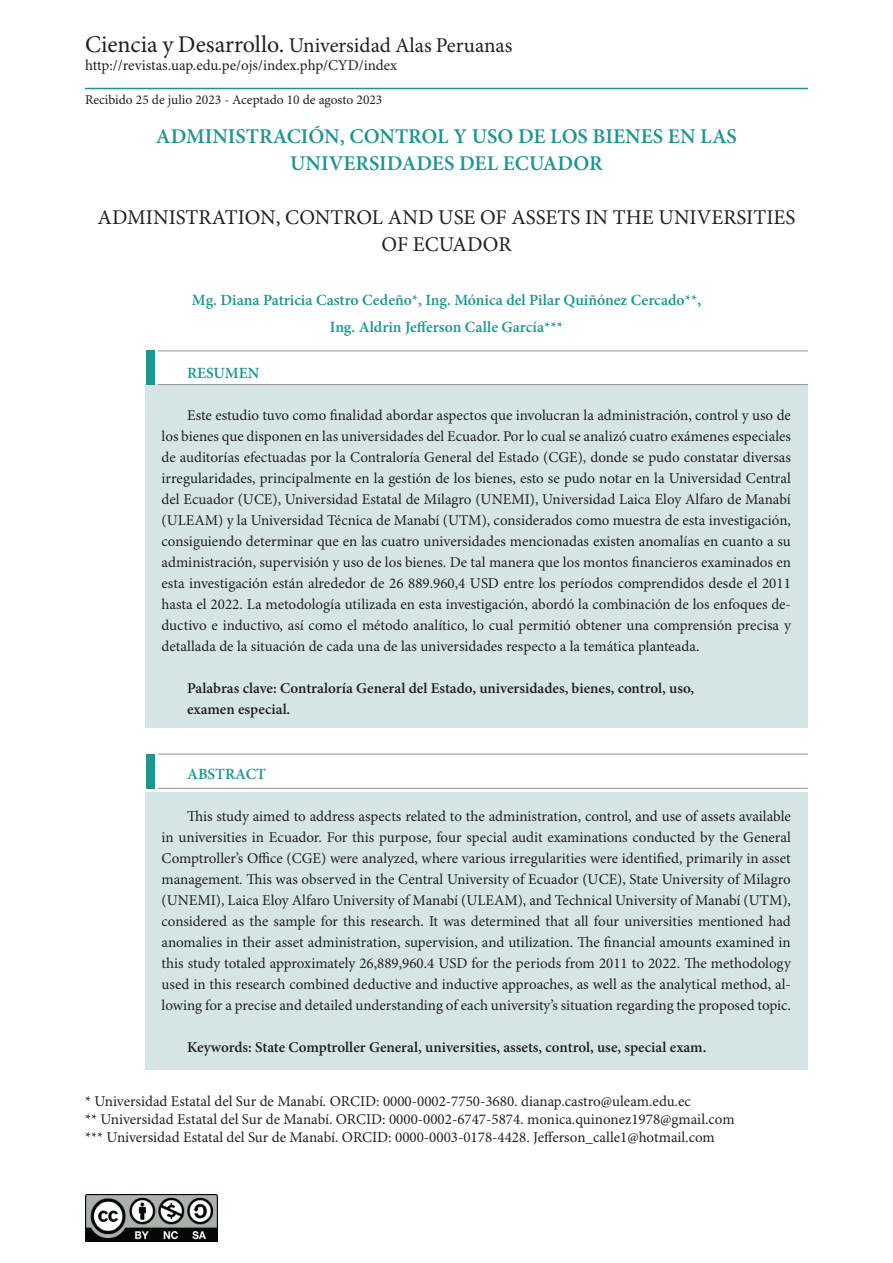
<style>
.page{position:relative;width:893px;height:1263px;background:#fff}
.page>*{position:absolute;margin:0;border:0;box-sizing:border-box;transform-origin:0 0}
.t1{font:21px/27px "Minion Pro";color:#231f20;text-align:center}
.t2{font:600 21px/27px "Minion Pro";color:#1c9590;text-align:center}
.Texto_de_bloque{font:600 15.6px "Minion Pro";color:#1c9590}
.t3{font:15px/21px "Minion Pro";color:#231f20;text-align:justify}
.t4{font:600 15px "Minion Pro";color:#231f20}
.t5{font:13.5px "Minion Pro";color:#231f20}
.s1{font-size:24px}
</style>
<div class="page">
<hr style="left:85px;top:88px;width:723px;height:1px;background:#1c9590">
<img style="left:85px;top:1195px;width:132px;height:46px">
<div style="left:146px;top:384px;width:662px;height:343px;background:#d5e5e5"></div>
<div style="left:146px;top:351px;width:8px;height:34px;background:#1c9590"></div>
<hr style="left:158px;top:351px;width:650px;height:1px;background:#939598">
<hr style="left:158px;top:384px;width:650px;height:1px;background:#939598">
<div style="left:146px;top:792px;width:662px;height:277px;background:#d5e5e5"></div>
<div style="left:146px;top:754px;width:8px;height:34px;background:#1c9590"></div>
<hr style="left:158px;top:754px;width:650px;height:1px;background:#939598">
<hr style="left:158px;top:788px;width:650px;height:1px;background:#939598">
<p class="t1" style="left:85px;top:32px;width:429px"><span class="s1">Ciencia y Desarrollo.</span> Universidad Alas Peruanas</p>
<p class="t3" style="left:85px;top:55px;width:314px">http://revistas.uap.edu.pe/ojs/index.php/CYD/index</p>
<p class="t5" style="left:85px;top:91px;width:299px">Recibido 25 de julio 2023 - Aceptado 10 de agosto 2023</p>
<p class="t2" style="left:156px;top:122px;width:583px">ADMINISTRACIÓN, CONTROL Y USO DE LOS BIENES EN LAS<br>UNIVERSIDADES DEL ECUADOR</p>
<p class="t1" style="left:98px;top:204px;width:699px">ADMINISTRATION, CONTROL AND USE OF ASSETS IN THE UNIVERSITIES<br>OF ECUADOR</p>
<p class="Texto_de_bloque" style="left:192px;top:289px;width:511px">Mg. Diana Patricia Castro Cedeño*, Ing. Mónica del Pilar Quiñónez Cercado**,</p>
<p class="Texto_de_bloque" style="left:330px;top:316px;width:235px">Ing. Aldrin Jefferson Calle García***</p>
<p class="Texto_de_bloque" style="left:187px;top:362px;width:74px">RESUMEN</p>
<p class="t3" style="left:162px;top:405px;width:631px;text-indent:26px">Este estudio tuvo como finalidad abordar aspectos que involucran la administración, control y uso de los bienes que disponen en las universidades del Ecuador. Por lo cual se analizó cuatro exámenes especiales de auditorías efectuadas por la Contraloría General del Estado (CGE), donde se pudo constatar diversas irregularidades, principalmente en la gestión de los bienes, esto se pudo notar en la Universidad Central del Ecuador (UCE), Universidad Estatal de Milagro (UNEMI), Universidad Laica Eloy Alfaro de Manabí (ULEAM) y la Universidad Técnica de Manabí (UTM), considerados como muestra de esta investigación, consiguiendo determinar que en las cuatro universidades mencionadas existen anomalías en cuanto a su administración, supervisión y uso de los bienes. De tal manera que los montos financieros examinados en esta investigación están alrededor de 26 889.960,4 USD entre los períodos comprendidos desde el 2011 hasta el 2022. La metodología utilizada en esta investigación, abordó la combinación de los enfoques de&shy;ductivo e inductivo, así como el método analítico, lo cual permitió obtener una comprensión precisa y detallada de la situación de cada una de las universidades respecto a la temática planteada.</p>
<p class="t4" style="left:187px;top:678px;width:509px">Palabras clave: Contraloría General del Estado, universidades, bienes, control, uso,</p>
<p class="t4" style="left:187px;top:699px;width:105px">examen especial.</p>
<p class="Texto_de_bloque" style="left:187px;top:763px;width:80px">ABSTRACT</p>
<p class="t3" style="left:162px;top:806px;width:631px;text-indent:26px">This study aimed to address aspects related to the administration, control, and use of assets available in universities in Ecuador. For this purpose, four special audit examinations conducted by the General Comptroller’s Office (CGE) were analyzed, where various irregularities were identified, primarily in asset management. This was observed in the Central University of Ecuador (UCE), State University of Milagro (UNEMI), Laica Eloy Alfaro University of Manabí (ULEAM), and Technical University of Manabí (UTM), considered as the sample for this research. It was determined that all four universities mentioned had anomalies in their asset administration, supervision, and utilization. The financial amounts examined in this study totaled approximately 26,889,960.4 USD for the periods from 2011 to 2022. The methodology used in this research combined deductive and inductive approaches, as well as the analytical method, al&shy;lowing for a precise and detailed understanding of each university’s situation regarding the proposed topic.</p>
<p class="t4" style="left:187px;top:1037px;width:521px">Keywords: State Comptroller General, universities, assets, control, use, special exam.</p>
<p class="t3" style="left:85px;top:1091px;width:607px">* Universidad Estatal del Sur de Manabí. ORCID: 0000-0002-7750-3680. dianap.castro@uleam.edu.ec</p>
<p class="t3" style="left:85px;top:1109px;width:651px">** Universidad Estatal del Sur de Manabí. ORCID: 0000-0002-6747-5874. monica.quinonez1978@gmail.com</p>
<p class="t3" style="left:85px;top:1127px;width:631px">*** Universidad Estatal del Sur de Manabí. ORCID: 0000-0003-0178-4428. Jefferson_calle1@hotmail.com</p>
</div>
